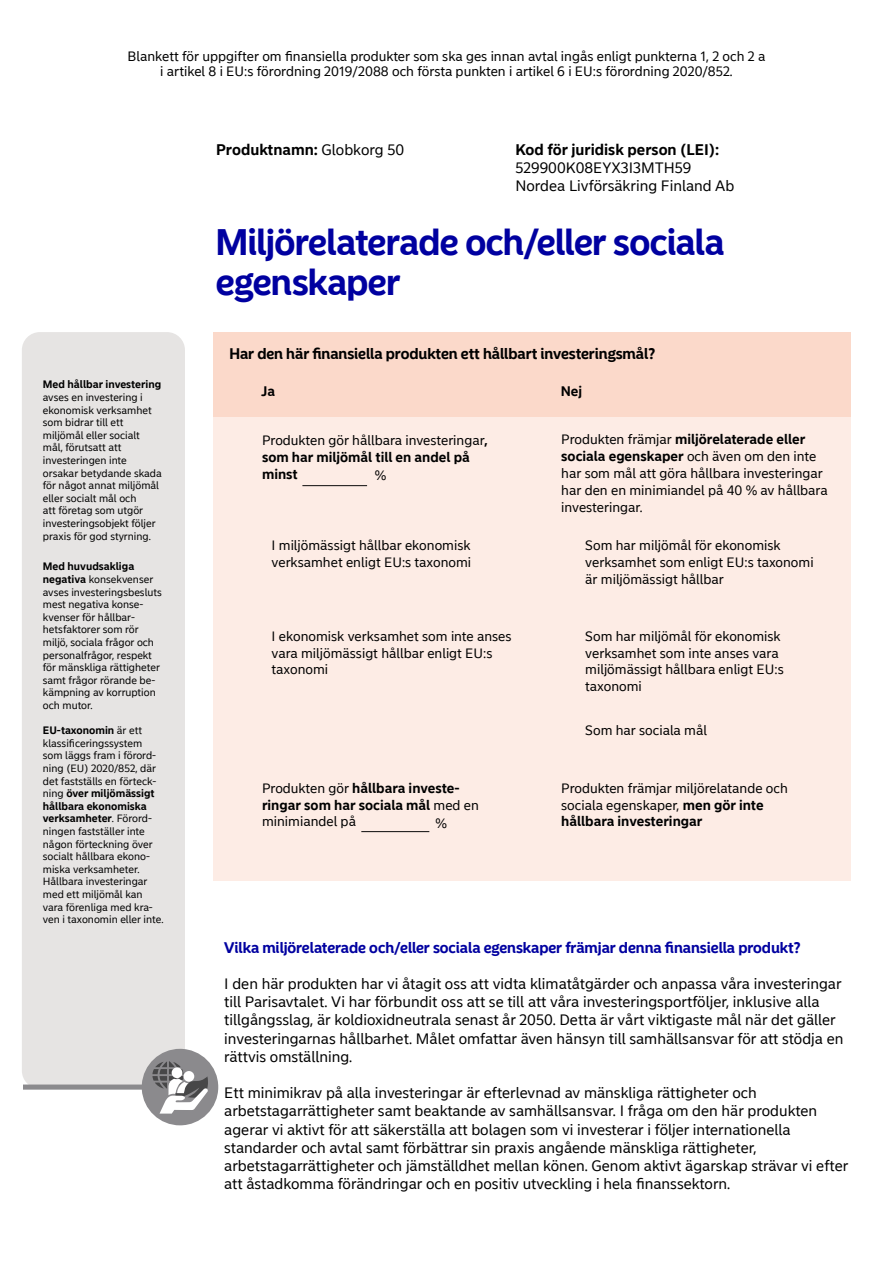
<style>
.page{position:relative;width:893px;height:1263px;background:#fff}
.page>*{position:absolute;margin:0;border:0;box-sizing:border-box;transform-origin:0 0}
.ESG_24_26_4pt__SV__H{font:700 36px/39.6px "Nordea Sans Large";letter-spacing:-.015em;color:#0000a0}
.ESG_Body_text_no_ind{font:15px/18.1px "Nordea Sans Small";color:#000}
.ESG_Lomake__H2{font:700 15px "Nordea Sans Large";color:#0000a0}
.ESG_Lomake_SV__H2{font:700 15px "Nordea Sans Large";color:#000}
.ESG_Body_text_no_ind-2{font:700 15px "Nordea Sans Small";color:#000}
.ESG_Body_text_no_ind-3{font:13.5px/16.8px "Nordea Sans Small";color:#000}
.Yläteksti_SV_P{font:13.5px/14.9px "Nordea Sans Small";color:#000;text-align:center}
.ESG_Body_text_no_ind-4{font:700 13.5px/16.8px "Nordea Sans Small";color:#000}
.Body_text_indent_SV{font:700 13.5px "Nordea Sans Small";color:#000}
.Body_text_no_indent{font:13.5px "Nordea Sans Small";color:#000}
.Info_and_image_text{font:10.5px/12.6px "Nordea Sans Small";color:#000}
.Boksitekstit_SV__P{font:10.5px/12.6px "Nordea Sans Small";color:#000}
.s1{font-weight:700}
.s2{font-weight:400}
</style>
<div class="page">
<div style="left:22px;top:332px;width:163px;height:757px;background:#e6e4e3;border-radius:18px"></div>
<div style="left:213px;top:416px;width:637px;height:465px;background:#fdece5"></div>
<div style="left:213px;top:332px;width:637px;height:84px;background:#fbd9ca"></div>
<div style="left:142px;top:1049px;width:76px;height:76px;background:#8b8a8d;border-radius:38px"></div>
<svg style="left:152px;top:1061px;width:56px;height:52px"></svg>
<hr style="left:302px;top:485px;width:65px;height:1px;background:#0a0a0a">
<hr style="left:361px;top:831px;width:68px;height:1px;background:#0a0a0a">
<p class="Yläteksti_SV_P" style="left:128px;top:49px;width:639px">Blankett för uppgifter om finansiella produkter som ska ges innan avtal ingås enligt punkterna 1, 2 och 2 a i artikel 8 i EU:s förordning 2019/2088 och första punkten i artikel 6 i EU:s förordning 2020/852.</p>
<p class="Boksitekstit_SV__P" style="left:43px;top:378px;width:120px"><span class="s1">Med hållbar investering </span>avses en investering i ekonomisk verksamhet som bidrar till ett miljömål eller socialt mål, förutsatt att investeringen inte orsakar betydande skada för något annat miljömål eller socialt mål och<br>att företag som utgör investeringsobjekt följer praxis för god styrning.</p>
<p class="Info_and_image_text" style="left:43px;top:560px;width:120px"><span class="s1">Med huvudsakliga negativa</span> konsekvenser avses investeringsbesluts mest negativa konse&shy;kvenser för hållbar&shy;hetsfaktorer som rör miljö, sociala frågor och personalfrågor, respekt för mänskliga rättigheter samt frågor rörande be&shy;kämpning av korruption och mutor.</p>
<p class="Info_and_image_text" style="left:43px;top:724px;width:122px"><span class="s1">EU-taxonomin</span> är ett klassificeringssystem som läggs fram i förord&shy;ning (EU) 2020/852, där det fastställs en förteck&shy;ning <span class="s1">över miljömässigt hållbara ekonomiska verksamheter</span>. Förord&shy;ningen fastställer inte någon förteckning över socialt hållbara ekono&shy;miska verksamheter.<br>Hållbara investeringar med ett miljömål kan vara förenliga med kra&shy;ven i taxonomin eller inte.</p>
<p class="ESG_Body_text_no_ind-2" style="left:216px;top:140px;width:189px">Produktnamn: <span class="s2">Globkorg 50</span></p>
<p class="ESG_Body_text_no_ind" style="left:515px;top:141px;width:220px"><span class="s1">Kod för juridisk person (LEI):<br></span>529900K08EYX3I3MTH59<br>Nordea Livförsäkring Finland Ab</p>
<h1 class="ESG_24_26_4pt__SV__H" style="left:216px;top:223px;width:510px">Miljörelaterade och/eller sociala egenskaper</h1>
<h2 class="ESG_Lomake_SV__H2" style="left:229px;top:345px;width:427px">Har den här finansiella produkten ett hållbart investeringsmål?</h2>
<p class="Body_text_indent_SV" style="left:261px;top:383px;width:15px">Ja</p>
<p class="ESG_Body_text_no_ind-3" style="left:262px;top:432px;width:227px">Produkten gör hållbara investeringar<span class="s1">, som har miljömål till en andel på minst</span></p>
<p class="Body_text_indent_SV" style="left:561px;top:383px;width:23px">Nej</p>
<p class="ESG_Body_text_no_ind-3" style="left:561px;top:431px;width:268px">Produkten främjar <span class="s1">miljörelaterade eller sociala egenskaper</span> och även om den inte har som mål att göra hållbara investeringar har den en minimiandel på 40 % av hållbara investeringar.</p>
<p class="ESG_Body_text_no_ind-3" style="left:585px;top:537px;width:230px">Som har miljömål för ekonomisk verksamhet som enligt EU:s taxonomi är miljömässigt hållbar</p>
<p class="Body_text_no_indent" style="left:375px;top:467px;width:13px">%</p>
<p class="ESG_Body_text_no_ind-3" style="left:272px;top:537px;width:201px">I miljömässigt hållbar ekonomisk verksamhet enligt EU:s taxonomi</p>
<p class="ESG_Body_text_no_ind-3" style="left:272px;top:628px;width:241px">I ekonomisk verksamhet som inte anses vara miljömässigt hållbar enligt EU:s taxonomi</p>
<p class="ESG_Body_text_no_ind-4" style="left:262px;top:780px;width:219px"><span class="s2">Produkten gör</span> hållbara investe&shy;ringar som har sociala mål <span class="s2">med en minimiandel på</span></p>
<p class="Body_text_no_indent" style="left:435px;top:815px;width:13px">%</p>
<p class="ESG_Body_text_no_ind-3" style="left:585px;top:628px;width:200px">Som har miljömål för ekonomisk verksamhet som inte anses vara miljömässigt hållbara enligt EU:s taxonomi</p>
<p class="ESG_Body_text_no_ind-3" style="left:585px;top:722px;width:123px">Som har sociala mål</p>
<p class="ESG_Body_text_no_ind-3" style="left:561px;top:780px;width:228px">Produkten främjar miljörelatande och sociala egenskaper, <span class="s1">men gör inte hållbara investeringar</span></p>
<h2 class="ESG_Lomake__H2" style="left:224px;top:938px;width:578px">Vilka miljörelaterade och/eller sociala egenskaper främjar denna finansiella produkt?</h2>
<p class="ESG_Body_text_no_ind" style="left:224px;top:975px;width:621px">I den här produkten har vi åtagit oss att vidta klimatåtgärder och anpassa våra investeringar till Parisavtalet. Vi har förbundit oss att se till att våra investeringsportföljer, inklusive alla tillgångsslag, är koldioxidneutrala senast år 2050. Detta är vårt viktigaste mål när det gäller investeringarnas hållbarhet. Målet omfattar även hänsyn till samhällsansvar för att stödja en rättvis omställning.</p>
<p class="ESG_Body_text_no_ind" style="left:224px;top:1084px;width:625px">Ett minimikrav på alla investeringar är efterlevnad av mänskliga rättigheter och arbetstagarrättigheter samt beaktande av samhällsansvar. I fråga om den här produkten agerar vi aktivt för att säkerställa att bolagen som vi investerar i följer internationella standarder och avtal samt förbättrar sin praxis angående mänskliga rättigheter, arbetstagarrättigheter och jämställdhet mellan könen. Genom aktivt ägarskap strävar vi efter att åstadkomma förändringar och en positiv utveckling i hela finanssektorn.</p>
</div>
